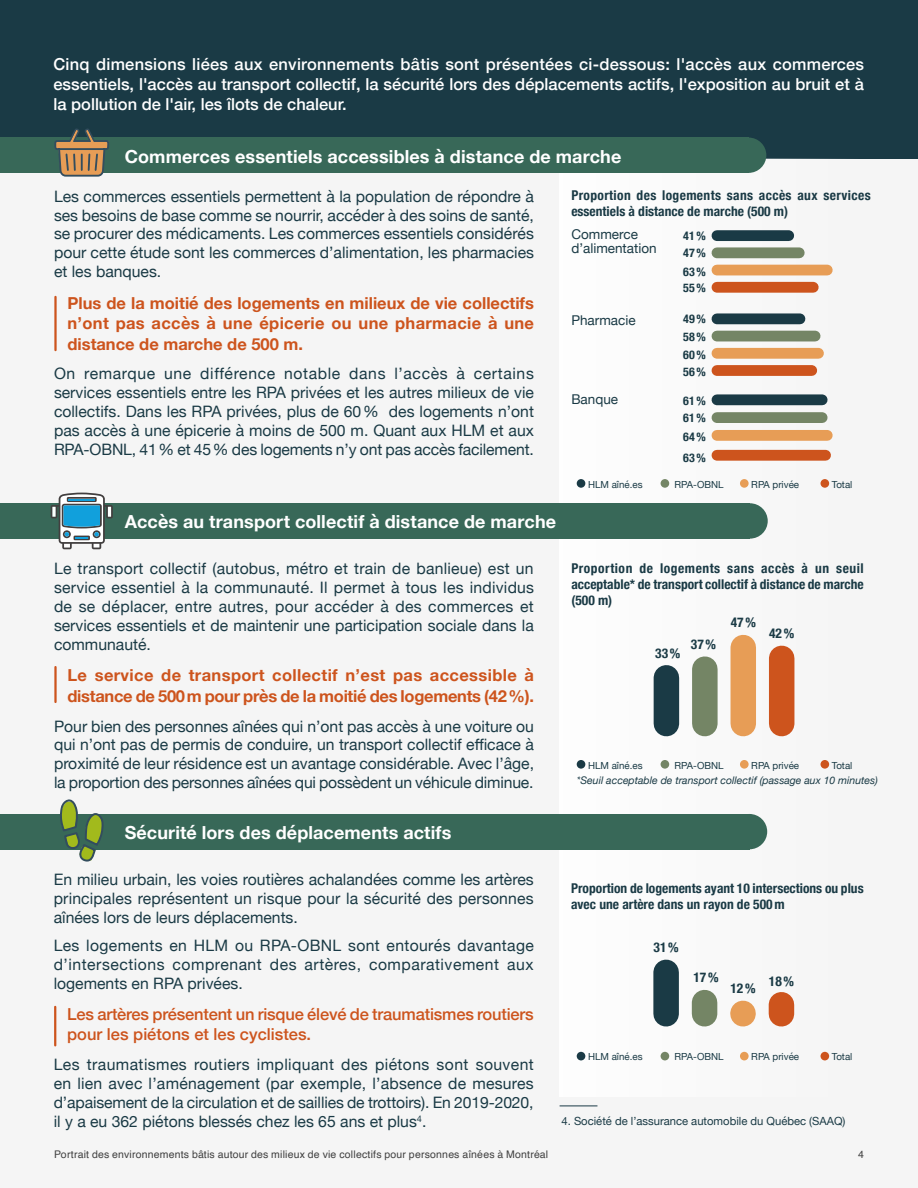
<style>
.page{position:relative;width:918px;height:1188px;background:#f5f5f5}
.page>*{position:absolute;margin:0;border:0;box-sizing:border-box;transform-origin:0 0}
.t1{font:700 18px "Helvetica Neue";letter-spacing:.005em;color:#fff}
.t2{font:500 16.5px/19.8px "Helvetica Neue";color:#fff;text-align:justify}
.exergue{font:700 16.5px/20.4px "Helvetica Neue";letter-spacing:.02em;color:#cd541d;text-align:justify}
.exergue-2{font:500 16.5px/20.4px "Helvetica Neue";letter-spacing:-.01em;color:#cd541d}
.t3{font:15.75px/18.9px "Helvetica Neue";color:#1a3a45;text-align:justify}
.Titre_tableau{font:700 condensed 13.5px/16.2px "Helvetica Neue";color:#1a3a45;text-align:justify}
.Titre_tableau-2{font:700 condensed 13.5px/16.2px "Helvetica Neue";letter-spacing:.025em;color:#1a3a45}
.t4{font:13.5px/14.4px "Helvetica Neue";color:#1a3a45}
.t5{font:700 condensed 12px "Helvetica Neue";color:#1a3a45}
.t6{font:11.25px "Helvetica Neue";color:#1a3a45}
.t7{font:10.5px "Helvetica";letter-spacing:.015em;color:#404040}
.t8{font:italic 10.5px "Helvetica Neue";color:#1a3a45}
.t9{font:9.75px "Helvetica Neue";color:#1a3a45}
</style>
<div class="page">
<div style="left:0;top:0;width:918px;height:158px;background:#1a3a45"></div>
<div style="left:0;top:138px;width:749px;height:35px;background:#386858"></div>
<div style="left:731px;top:138px;width:35px;height:35px;background:#386858;border-radius:50%"></div>
<hr style="left:54px;top:297px;width:3px;height:53px;background:#cd541d">
<hr style="left:54px;top:667px;width:3px;height:35px;background:#cd541d">
<div style="left:577px;top:479px;width:8px;height:9px;background:#1a3a45;border-radius:50%"></div>
<div style="left:661px;top:479px;width:8px;height:9px;background:#748565;border-radius:50%"></div>
<div style="left:740px;top:479px;width:9px;height:9px;background:#e79d56;border-radius:50%"></div>
<div style="left:821px;top:479px;width:8px;height:9px;background:#cd541d;border-radius:50%"></div>
<div style="left:577px;top:760px;width:8px;height:9px;background:#1a3a45;border-radius:50%"></div>
<div style="left:661px;top:760px;width:8px;height:9px;background:#748565;border-radius:50%"></div>
<div style="left:740px;top:760px;width:9px;height:9px;background:#e79d56;border-radius:50%"></div>
<div style="left:821px;top:760px;width:8px;height:9px;background:#cd541d;border-radius:50%"></div>
<div style="left:577px;top:1052px;width:8px;height:8px;background:#1a3a45;border-radius:50%"></div>
<div style="left:661px;top:1052px;width:8px;height:8px;background:#748565;border-radius:50%"></div>
<div style="left:740px;top:1052px;width:9px;height:8px;background:#e79d56;border-radius:50%"></div>
<div style="left:821px;top:1052px;width:8px;height:8px;background:#cd541d;border-radius:50%"></div>
<div style="left:717px;top:230px;width:72px;height:11px;background:#1a3a45"></div>
<div style="left:717px;top:247px;width:82px;height:11px;background:#748565"></div>
<div style="left:717px;top:265px;width:110px;height:10px;background:#e79d56"></div>
<div style="left:717px;top:282px;width:96px;height:11px;background:#cd541d"></div>
<div style="left:717px;top:313px;width:83px;height:11px;background:#1a3a45"></div>
<div style="left:717px;top:331px;width:98px;height:10px;background:#748565"></div>
<div style="left:717px;top:348px;width:101px;height:11px;background:#e79d56"></div>
<div style="left:717px;top:365px;width:95px;height:11px;background:#cd541d"></div>
<div style="left:717px;top:394px;width:105px;height:11px;background:#1a3a45"></div>
<div style="left:717px;top:412px;width:105px;height:11px;background:#748565"></div>
<div style="left:717px;top:430px;width:110px;height:11px;background:#e79d56"></div>
<div style="left:717px;top:450px;width:109px;height:11px;background:#cd541d"></div>
<div style="left:654px;top:678px;width:25px;height:46px;background:#1a3a45"></div>
<div style="left:692px;top:669px;width:26px;height:55px;background:#748565"></div>
<div style="left:731px;top:648px;width:25px;height:76px;background:#e79d56"></div>
<div style="left:769px;top:658px;width:25px;height:66px;background:#cd541d"></div>
<div style="left:1px;top:503px;width:749px;height:36px;background:#386858"></div>
<div style="left:732px;top:503px;width:36px;height:36px;background:#386858;border-radius:50%"></div>
<svg style="left:51px;top:493px;width:62px;height:56px"></svg>
<hr style="left:54px;top:1007px;width:2px;height:38px;background:#cd541d">
<div style="left:653px;top:972px;width:26px;height:42px;background:#1a3a45"></div>
<div style="left:692px;top:1003px;width:25px;height:11px;background:#748565"></div>
<svg style="left:730px;top:1013px;width:26px;height:1px"></svg>
<div style="left:769px;top:1005px;width:25px;height:9px;background:#cd541d"></div>
<div style="left:0;top:814px;width:749px;height:35px;background:#386858"></div>
<div style="left:732px;top:814px;width:35px;height:35px;background:#386858;border-radius:50%"></div>
<svg style="left:58px;top:799px;width:47px;height:63px"></svg>
<svg style="left:53px;top:129px;width:57px;height:48px"></svg>
<hr style="left:560px;top:1106px;width:37px;height:1px;background:#1a3a45">
<p class="t2" style="left:53px;top:53px;width:812px">Cinq dimensions liées aux environnements bâtis sont présentées ci-dessous: l'accès aux commerces essentiels, l'accès au transport collectif, la sécurité lors des déplacements actifs, l'exposition au bruit et à la pollution de l'air, les îlots de chaleur.</p>
<p class="t1" style="left:125px;top:142px;width:498px">Commerces essentiels accessibles à distance de marche</p>
<p class="t3" style="left:54px;top:188px;width:482px">Les commerces essentiels permettent à la population de répondre à ses besoins de base comme se nourrir, accéder à des soins de santé, se procurer des médicaments. Les commerces essentiels considérés pour cette étude sont les commerces d’alimentation, les pharmacies et les banques.</p>
<p class="exergue" style="left:68px;top:293px;width:468px">Plus de la moitié des logements en milieux de vie collectifs n’ont pas accès à une épicerie ou une pharmacie à une distance de marche de 500 m.</p>
<p class="t3" style="left:54px;top:365px;width:481px">On remarque une différence notable dans l’accès à certains services essentiels entre les RPA privées et les autres milieux de vie collectifs. Dans les RPA privées, plus de 60% des logements n’ont pas accès à une épicerie à moins de 500 m. Quant aux HLM et aux RPA-OBNL, 41% et 45% des logements n’y ont pas accès facilement.</p>
<p class="Titre_tableau-2" style="left:571px;top:186px;width:301px">Proportion des logements sans accès aux services essentiels à distance de marche (500 m)</p>
<p class="t4" style="left:571px;top:228px;width:87px">Commerce d’alimentation</p>
<p class="t5" style="left:683px;top:226px;width:24px">41%</p>
<p class="t5" style="left:683px;top:243px;width:24px">47%</p>
<p class="t5" style="left:683px;top:261px;width:24px">63%</p>
<p class="t5" style="left:683px;top:278px;width:24px">55%</p>
<p class="t5" style="left:683px;top:309px;width:24px">49%</p>
<p class="t4" style="left:571px;top:314px;width:66px">Pharmacie</p>
<p class="t5" style="left:683px;top:326px;width:24px">58%</p>
<p class="t5" style="left:683px;top:345px;width:24px">60%</p>
<p class="t5" style="left:683px;top:361px;width:24px">56%</p>
<p class="t4" style="left:571px;top:393px;width:48px">Banque</p>
<p class="t5" style="left:683px;top:390px;width:24px">61%</p>
<p class="t5" style="left:683px;top:408px;width:24px">61%</p>
<p class="t5" style="left:683px;top:427px;width:24px">64%</p>
<p class="t5" style="left:683px;top:448px;width:24px">63%</p>
<p class="t1" style="left:125px;top:508px;width:433px">Accès au transport collectif à distance de marche</p>
<p class="t3" style="left:54px;top:560px;width:482px">Le transport collectif (autobus, métro et train de banlieue) est un service essentiel à la communauté. Il permet à tous les individus de se déplacer, entre autres, pour accéder à des commerces et services essentiels et de maintenir une participation sociale dans la communauté.</p>
<p class="exergue" style="left:68px;top:666px;width:468px">Le service de transport collectif n’est pas accessible à distance de 500m pour près de la moitié des logements (42%).</p>
<p class="t3" style="left:54px;top:717px;width:482px">Pour bien des personnes aînées qui n’ont pas accès à une voiture ou qui n’ont pas de permis de conduire, un transport collectif efficace à proximité de leur résidence est un avantage considérable. Avec l’âge, la proportion des personnes aînées qui possèdent un véhicule diminue.</p>
<p class="t1" style="left:125px;top:818px;width:328px">Sécurité lors des déplacements actifs</p>
<p class="t9" style="left:588px;top:477px;width:56px">HLM aîné.es</p>
<p class="t9" style="left:675px;top:477px;width:50px">RPA-OBNL</p>
<p class="t9" style="left:751px;top:477px;width:49px">RPA privée</p>
<p class="t9" style="left:832px;top:477px;width:22px">Total</p>
<p class="Titre_tableau" style="left:571px;top:559px;width:294px">Proportion de logements sans accès à un seuil acceptable* de transport collectif à distance de marche (500 m)</p>
<p class="Titre_tableau" style="left:655px;top:645px;width:27px">33%</p>
<p class="Titre_tableau" style="left:691px;top:635px;width:27px">37%</p>
<p class="Titre_tableau" style="left:731px;top:613px;width:27px">47%</p>
<p class="Titre_tableau" style="left:769px;top:624px;width:27px">42%</p>
<p class="t9" style="left:588px;top:758px;width:56px">HLM aîné.es</p>
<p class="t9" style="left:675px;top:758px;width:50px">RPA-OBNL</p>
<p class="t9" style="left:751px;top:758px;width:49px">RPA privée</p>
<p class="t9" style="left:832px;top:758px;width:22px">Total</p>
<p class="t8" style="left:577px;top:773px;width:303px">*Seuil acceptable de transport collectif (passage aux 10 minutes)</p>
<p class="t3" style="left:54px;top:871px;width:481px">En milieu urbain, les voies routières achalandées comme les artères principales représentent un risque pour la sécurité des personnes aînées lors de leurs déplacements.</p>
<p class="t3" style="left:54px;top:937px;width:482px">Les logements en HLM ou RPA-OBNL sont entourés davantage d’intersections comprenant des artères, comparativement aux logements en RPA privées.</p>
<p class="exergue-2" style="left:67px;top:1003px;width:468px">Les artères présentent un risque élevé de traumatismes routiers pour les piétons et les cyclistes.</p>
<p class="t3" style="left:54px;top:1056px;width:482px">Les traumatismes routiers impliquant des piétons sont souvent en lien avec l’aménagement (par exemple, l’absence de mesures d’apaisement de la circulation et de saillies de trottoirs). En 2019-2020, il y a eu 362 piétons blessés chez les 65 ans et plus<sup>4</sup>.</p>
<p class="Titre_tableau" style="left:571px;top:879px;width:294px">Proportion de logements ayant 10 intersections ou plus avec une artère dans un rayon de 500m</p>
<p class="Titre_tableau" style="left:654px;top:938px;width:27px">31%</p>
<p class="Titre_tableau" style="left:693px;top:968px;width:27px">17%</p>
<p class="Titre_tableau" style="left:730px;top:979px;width:27px">12%</p>
<p class="Titre_tableau" style="left:769px;top:972px;width:27px">18%</p>
<p class="t9" style="left:588px;top:1050px;width:56px">HLM aîné.es</p>
<p class="t9" style="left:675px;top:1050px;width:50px">RPA-OBNL</p>
<p class="t9" style="left:751px;top:1050px;width:49px">RPA privée</p>
<p class="t9" style="left:832px;top:1050px;width:22px">Total</p>
<p class="t6" style="left:562px;top:1113px;width:286px">4. Société de l’assurance automobile du Québec (SAAQ)</p>
<p class="t7" style="left:54px;top:1146px;width:496px">Portrait des environnements bâtis autour des milieux de vie collectifs pour personnes aînées à Montréal</p>
<p class="t7" style="left:858px;top:1146px;width:7px">4</p>
</div>
